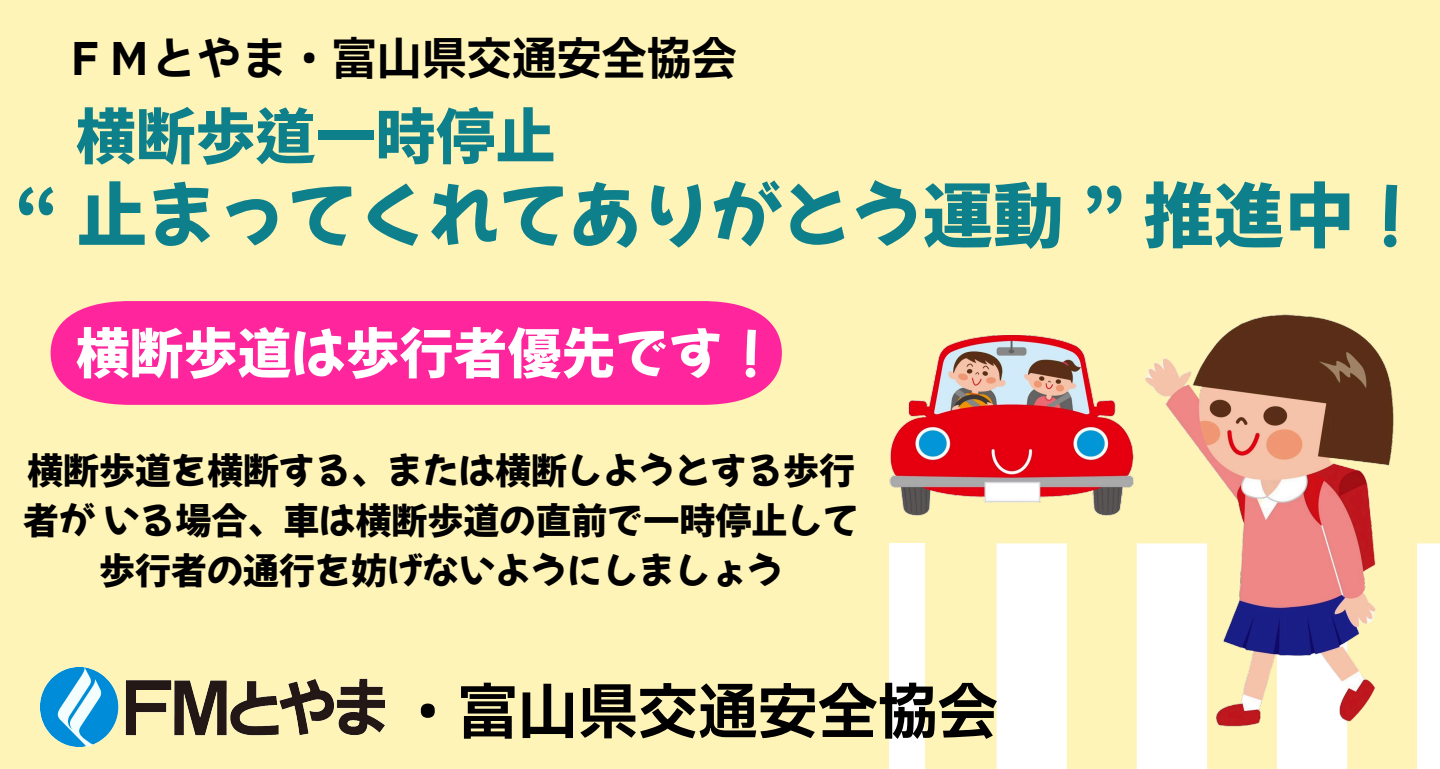
<style>
.page{position:relative;width:1440px;height:769px;background:#fff}
.page>*{position:absolute;margin:0;border:0;box-sizing:border-box;transform-origin:0 0}
.t1{font:70.5px "Mochiy Pop";color:#0e808c}
.t2{font:700 60px "IBM Plex Sans JP";color:#000}
.t3{font:800 60px "Source Han Sans HC";color:#0e808c}
.t4{font:54px "Mochiy Pop";color:#fff}
.t5{font:700 45px "IBM Plex Sans JP";color:#000}
.t6{font:36px/50px "Mochiy Pop";color:#000;text-align:center}
</style>
<div class="page">
<div style="left:0;top:0;width:1440px;height:768px;background:#fff4b8"></div>
<div style="left:889px;top:543px;width:36px;height:225px;background:#fff"></div>
<svg style="left:997px;top:543px;width:443px;height:225px;fill:#fff"></svg>
<img style="left:1144px;top:314px;width:249px;height:411px">
<img style="left:889px;top:335px;width:245px;height:180px">
<img style="left:41px;top:667px;width:343px;height:78px">
<div style="left:51px;top:301px;width:731px;height:103px;background:#ff269d"></div>
<p class="t5" style="left:62px;top:24px;width:677px">ＦＭとやま・富山県交通安全協会</p>
<h2 class="t3" style="left:76px;top:103px;width:482px">横断歩道一時停止</h2>
<h1 class="t1" style="left:15px;top:161px;width:1412px">“ 止まってくれてありがとう運動 ” 推進中！</h1>
<h3 class="t4" style="left:76px;top:311px;width:704px">横断歩道は歩行者優先です！</h3>
<p class="t6" style="left:23px;top:443px;width:838px">横断歩道を横断する、または横断しようとする歩行者がいる場合、車は横断歩道の直前で一時停止して歩行者の通行を妨げないようにしましょう</p>
<h2 class="t2" style="left:398px;top:665px;width:602px">・富山県交通安全協会</h2>
</div>
